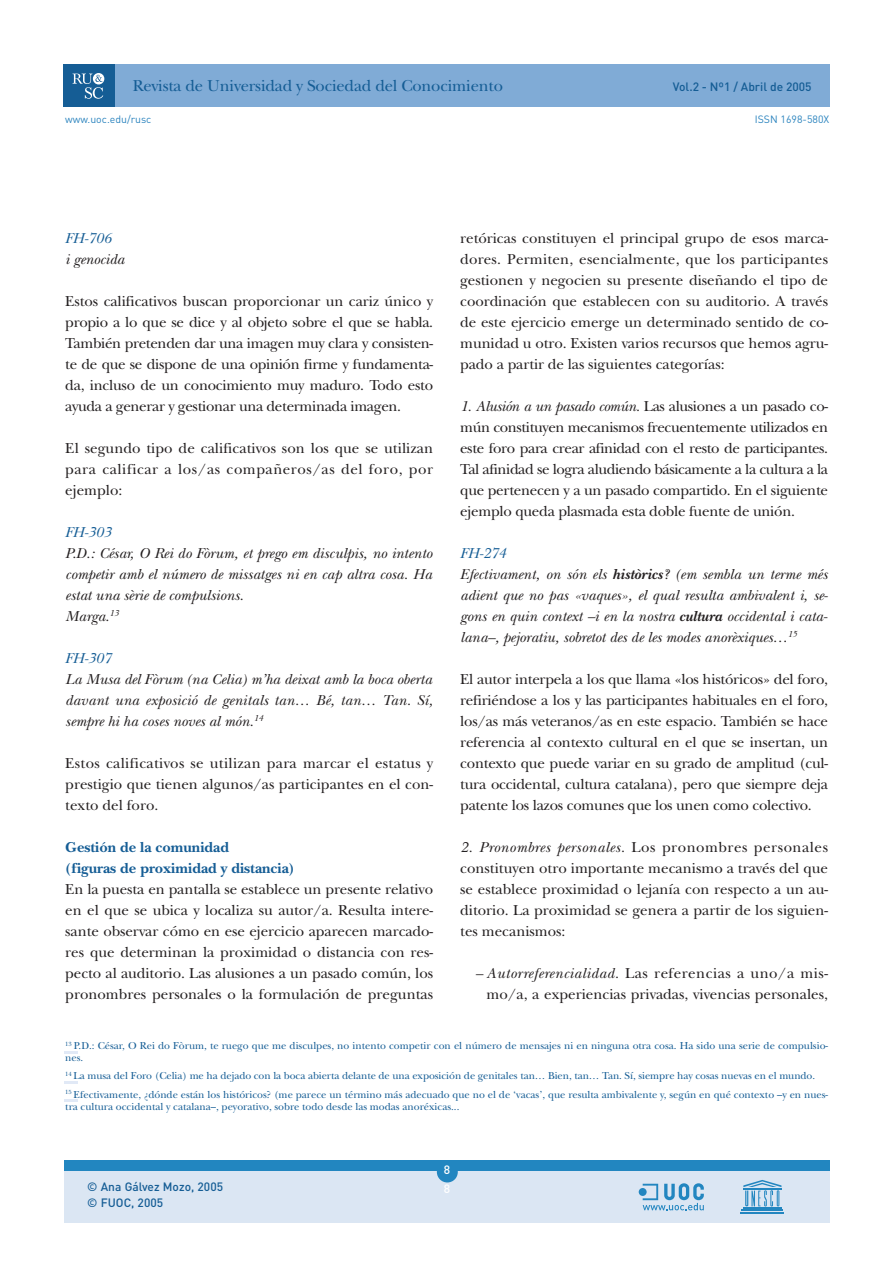
<style>
.page{position:relative;width:893px;height:1262px;background:#fff}
.page>*{position:absolute;margin:0;border:0;box-sizing:border-box;transform-origin:0 0}
.t1{font:16.5px "New Baskerville";letter-spacing:-.01em;color:#155d95}
.t2{font:15px/21px "New Baskerville";color:#231f20;text-align:justify}
.t3{font:italic 15px/21px "New Baskerville";color:#231f20}
.t4{font:700 15px/21px "New Baskerville";color:#155d95}
.t5{font:italic 15px "New Baskerville";color:#155d95}
.t6{font:500 12px "DIN";color:#155d95}
.t7{font:500 12px "DIN";color:#fff}
.t8{font:10.5px/12px "New Baskerville";color:#155d95}
.t9{font:10.5px "DIN";color:#2a83be}
.s1{font-style:italic}
.s2{color:#155d95}
.s3{font-weight:700}
</style>
<div class="page">
<div style="left:85px;top:64px;width:744px;height:43px;background:#80abd6"></div>
<div style="left:64px;top:64px;width:51px;height:43px;background:#155d95"></div>
<svg style="left:72px;top:73px;width:32px;height:26px"></svg>
<div style="left:64px;top:1160px;width:765px;height:11px;background:#2286c0"></div>
<div style="left:64px;top:1171px;width:765px;height:51px;background:#dbe6f3"></div>
<hr style="left:743px;top:1207px;width:38px;height:1px;background:#2286c0">
<hr style="left:741px;top:1209px;width:42px;height:2px;background:#2286c0">
<hr style="left:740px;top:1212px;width:44px;height:1px;background:#2286c0">
<svg style="left:743px;top:1180px;width:38px;height:26px"></svg>
<div style="left:437px;top:1161px;width:21px;height:21px;background:#2286c0;border-radius:50%"></div>
<svg style="left:638px;top:1183px;width:65px;height:27px"></svg>
<hr style="left:64px;top:1098px;width:14px;height:3px;background:#e1e9f6">
<hr style="left:64px;top:1080px;width:14px;height:3px;background:#e1e9f6">
<hr style="left:64px;top:1050px;width:14px;height:3px;background:#e1e9f6">
<p class="t1" style="left:133px;top:80px;width:372px">Revista de Universidad y Sociedad del Conocimiento</p>
<p class="t6" style="left:672px;top:83px;width:140px">Vol.2 - Nº1 / Abril de 2005</p>
<p class="t9" style="left:65px;top:116px;width:88px">www.uoc.edu/rusc</p>
<p class="t9" style="left:755px;top:116px;width:76px">ISSN 1698-580X</p>
<p class="t5" style="left:65px;top:233px;width:47px">FH-706</p>
<p class="t3" style="left:65px;top:251px;width:61px">i genocida</p>
<p class="t2" style="left:65px;top:292px;width:369px">Estos calificativos buscan proporcionar un cariz único y propio a lo que se dice y al objeto sobre el que se habla.<br>También pretenden dar una imagen muy clara y consisten&shy;te de que se dispone de una opinión firme y fundamenta&shy;da, incluso de un conocimiento muy maduro. Todo esto ayuda a generar y gestionar una determinada imagen.</p>
<p class="t2" style="left:65px;top:439px;width:369px">El segundo tipo de calificativos son los que se utilizan para calificar a los/as compañeros/as del foro, por ejemplo:</p>
<p class="t5" style="left:65px;top:527px;width:47px">FH-303</p>
<p class="t3" style="left:65px;top:545px;width:368px">P.D.: César, O Rei do Fòrum, et prego em disculpis, no intento competir amb el número de missatges ni en cap altra cosa. Ha estat una sèrie de compulsions.<br>Marga.<sup>13</sup></p>
<p class="t5" style="left:65px;top:653px;width:47px">FH-307</p>
<p class="t3" style="left:65px;top:671px;width:369px;text-align:justify">La Musa del Fòrum (na Celia) m’ha deixat amb la boca oberta davant una exposició de genitals tan… Bé, tan… Tan. Sí, sempre hi ha coses noves al món.<sup>14</sup></p>
<p class="t2" style="left:65px;top:754px;width:369px">Estos calificativos se utilizan para marcar el estatus y prestigio que tienen algunos/as participantes en el con&shy;texto del foro.</p>
<p class="t4" style="left:65px;top:838px;width:231px">Gestión de la comunidad<br>(figuras de proximidad y distancia)</p>
<p class="t2" style="left:65px;top:880px;width:369px">En la puesta en pantalla se establece un presente relativo en el que se ubica y localiza su autor/a. Resulta intere&shy;sante observar cómo en ese ejercicio aparecen marcado&shy;res que determinan la proximidad o distancia con res&shy;pecto al auditorio. Las alusiones a un pasado común, los pronombres personales o la formulación de preguntas</p>
<p class="t2" style="left:460px;top:229px;width:369px">retóricas constituyen el principal grupo de esos marca&shy;dores. Permiten, esencialmente, que los participantes gestionen y negocien su presente diseñando el tipo de coordinación que establecen con su auditorio. A través de este ejercicio emerge un determinado sentido de co&shy;munidad u otro. Existen varios recursos que hemos agru&shy;pado a partir de las siguientes categorías:</p>
<p class="t2" style="left:460px;top:397px;width:369px"><span class="s1">1. Alusión a un pasado común.</span> Las alusiones a un pasado co&shy;mún constituyen mecanismos frecuentemente utilizados en este foro para crear afinidad con el resto de participantes.<br>Tal afinidad se logra aludiendo básicamente a la cultura a la que pertenecen y a un pasado compartido. En el siguiente ejemplo queda plasmada esta doble fuente de unión.</p>
<p class="t3" style="left:460px;top:545px;width:369px"><span class="s2">FH-274<br></span>Efectivament, on són els <span class="s3">històrics</span>? (em sembla un terme més adient que no pas «vaques», el qual resulta ambivalent i, se&shy;gons en quin context –i en la nostra <span class="s3">cultura</span> occidental i cata&shy;lana–, pejoratiu, sobretot des de les modes anorèxiques…<sup>15</sup></p>
<p class="t2" style="left:460px;top:670px;width:369px">El autor interpela a los que llama «los históricos» del foro, refiriéndose a los y las participantes habituales en el foro, los/as más veteranos/as en este espacio. También se hace referencia al contexto cultural en el que se insertan, un contexto que puede variar en su grado de amplitud (cul&shy;tura occidental, cultura catalana), pero que siempre deja patente los lazos comunes que los unen como colectivo.</p>
<p class="t2" style="left:460px;top:838px;width:369px"><span class="s1">2. Pronombres personales.</span> Los pronombres personales constituyen otro importante mecanismo a través del que se establece proximidad o lejanía con respecto a un au&shy;ditorio. La proximidad se genera a partir de los siguien&shy;tes mecanismos:</p>
<p class="t2" style="left:475px;top:964px;width:354px;text-align:right"><span class="s1">– Autorreferencialidad.</span> Las referencias a uno/a mis&shy;mo/a, a experiencias privadas, vivencias personales,</p>
<p class="t8" style="left:65px;top:1040px;width:764px"><sup>13</sup> P.D.: César, O Rei do Fòrum, te ruego que me disculpes, no intento competir con el número de mensajes ni en ninguna otra cosa. Ha sido una serie de compulsio&shy;nes.</p>
<p class="t8" style="left:65px;top:1068px;width:764px;line-height:18.5px"><sup>14</sup> La musa del Foro (Celia) me ha dejado con la boca abierta delante de una exposición de genitales tan… Bien, tan… Tan. Sí, siempre hay cosas nuevas en el mundo.<br><sup>15</sup> Efectivamente, ¿dónde están los históricos? (me parece un término más adecuado que no el de ‘vacas’, que resulta ambivalente y, según en qué contexto –y en nues-</p>
<p class="t8" style="left:65px;top:1101px;width:395px">tra cultura occidental y catalana–, peyorativo, sobre todo desde las modas anoréxicas...</p>
<p class="t7" style="left:444px;top:1165px;width:8px">8</p>
<p class="t6" style="left:87px;top:1182px;width:137px">© Ana Gálvez Mozo, 2005</p>
<p class="t7" style="left:444px;top:1184px;width:8px">81</p>
<p class="t6" style="left:87px;top:1198px;width:77px">© FUOC, 2005</p>
</div>
